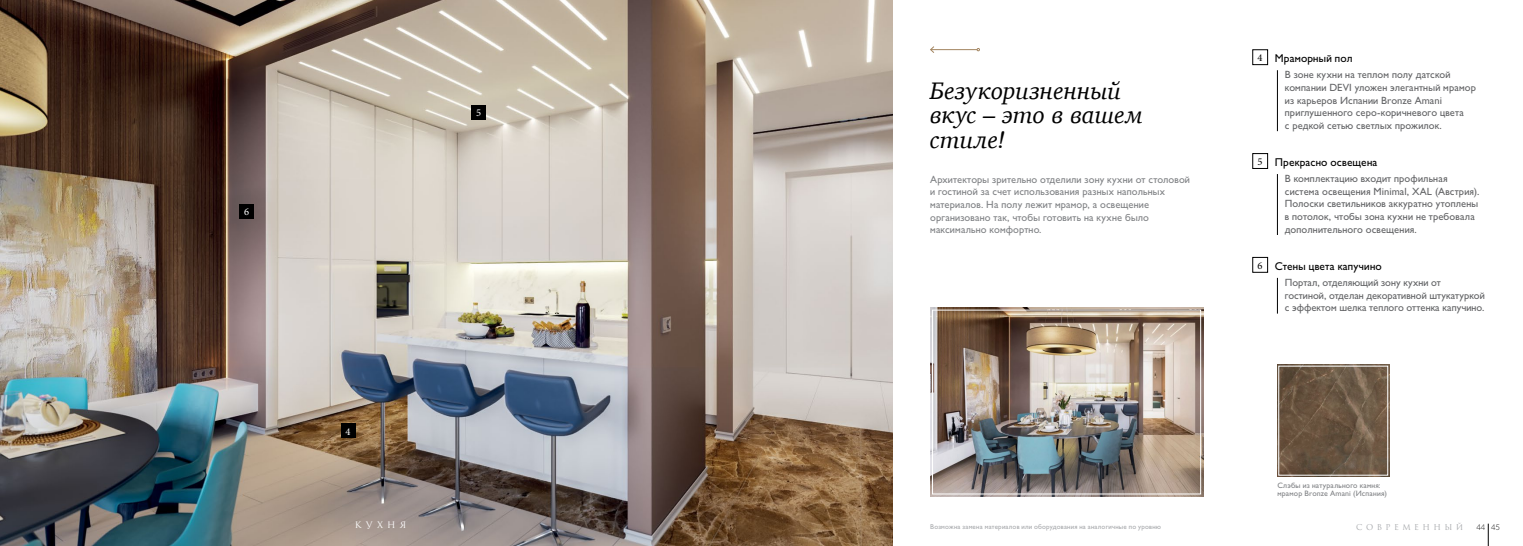
<style>
.page{position:relative;width:1523px;height:546px;background:#fff}
.page>*{position:absolute;margin:0;border:0;box-sizing:border-box;transform-origin:0 0}
.t1{font:italic 24.5px/24.5px "Charter";letter-spacing:-.005em;color:#000}
.t2{font:11.38px "Gals C";letter-spacing:.015em;color:#000}
.t3{font:10.5px/12.6px "Gals C";letter-spacing:.015em;color:#636466}
.t4{font:10.5px/12.6px "Gals C";letter-spacing:.015em;color:#808285}
.t5{font:10.5px "Minion Pro";color:#fff}
.t6{font:8.75px "Romul C";letter-spacing:.485em;color:#fff}
.t7{font:7.88px/8.8px "Gals C";letter-spacing:.025em;color:#808285}
.t8{font:7.88px "Romul C";letter-spacing:.44em;color:#a7a9ac}
.t9{font:300 7.88px "Lato";color:#000}
.t10{font:7px "Gals C";letter-spacing:.03em;color:#a7a9ac}
.s1{font-family:"Minion Pro";font-size:10.5px}
</style>
<div class="page">
<svg style="left:1488px;top:523px;width:1px;height:23px"></svg>
<hr style="left:931px;top:49px;width:46px;height:1px;background:#a38560">
<svg style="left:930px;top:46px;width:5px;height:7px"></svg>
<img style="left:0;top:0;width:893px;height:546px">
<img style="left:930px;top:308px;width:273px;height:188px">
<div style="left:932px;top:310px;width:269px;height:184px;border:1px solid #fff"></div>
<img style="left:1277px;top:365px;width:112px;height:111px">
<svg style="left:1278px;top:365px;width:110px;height:110px"></svg>
<hr style="left:1277px;top:70px;width:1px;height:61px;background:#000">
<hr style="left:1277px;top:174px;width:1px;height:61px;background:#000">
<hr style="left:1277px;top:278px;width:1px;height:35px;background:#000">
<div style="left:1253px;top:50px;width:15px;height:15px;border:1px solid #000"></div>
<div style="left:1253px;top:153px;width:15px;height:15px;border:1px solid #000"></div>
<div style="left:1253px;top:257px;width:15px;height:15px;border:1px solid #000"></div>
<div style="left:341px;top:423px;width:15px;height:15px;background:#000"></div>
<div style="left:471px;top:105px;width:15px;height:15px;background:#000"></div>
<div style="left:239px;top:204px;width:15px;height:15px;background:#000"></div>
<p class="t5" style="left:244px;top:205px;width:7px">6</p>
<p class="t5" style="left:476px;top:106px;width:7px">5</p>
<p class="t5" style="left:346px;top:424px;width:7px">4</p>
<p class="t6" style="left:355px;top:520px;width:53px">КУХНЯ</p>
<h1 class="t1" style="left:930px;top:78px;width:214px">Безукоризненный вкус – это в вашем стиле!</h1>
<p class="t4" style="left:930px;top:173px;width:261px">Архитекторы зрительно отделили зону кухни от столовой и гостиной за счет использования разных напольных материалов. На полу лежит мрамор, а освещение организовано так, чтобы готовить на кухне было максимально комфортно.</p>
<p class="t2" style="left:1258px;top:52px;width:96px"><span class="s1">4</span> Мраморный пол</p>
<p class="t3" style="left:1285px;top:69px;width:193px">В зоне кухни на теплом полу датской компании DEVI уложен элегантный мрамор из карьеров Испании Bronze Amani приглушенного серо-коричневого цвета<br>с редкой сетью светлых прожилок.</p>
<p class="t2" style="left:1258px;top:156px;width:121px"><span class="s1">5</span> Прекрасно освещена</p>
<p class="t3" style="left:1285px;top:172px;width:196px">В комплектацию входит профильная система освещения Minimal, XAL (Австрия).<br>Полоски светильников аккуратно утоплены в потолок, чтобы зона кухни не требовала дополнительного освещения.</p>
<p class="t2" style="left:1258px;top:260px;width:126px"><span class="s1">6</span> Стены цвета капучино</p>
<p class="t3" style="left:1285px;top:276px;width:201px">Портал, отделяющий зону кухни от гостиной, отделан декоративной штукатуркой с эффектом шелка теплого оттенка капучино.</p>
<p class="t7" style="left:1277px;top:481px;width:111px">Слэбы из натурального камня: мрамор Bronze Amani (Испания)</p>
<p class="t10" style="left:930px;top:523px;width:232px">Возможна замена материалов или оборудования на аналогичные по уровню</p>
<p class="t8" style="left:1356px;top:523px;width:109px">СОВРЕМЕННЫЙ</p>
<p class="t9" style="left:1476px;top:521px;width:25px">44 45</p>
</div>
